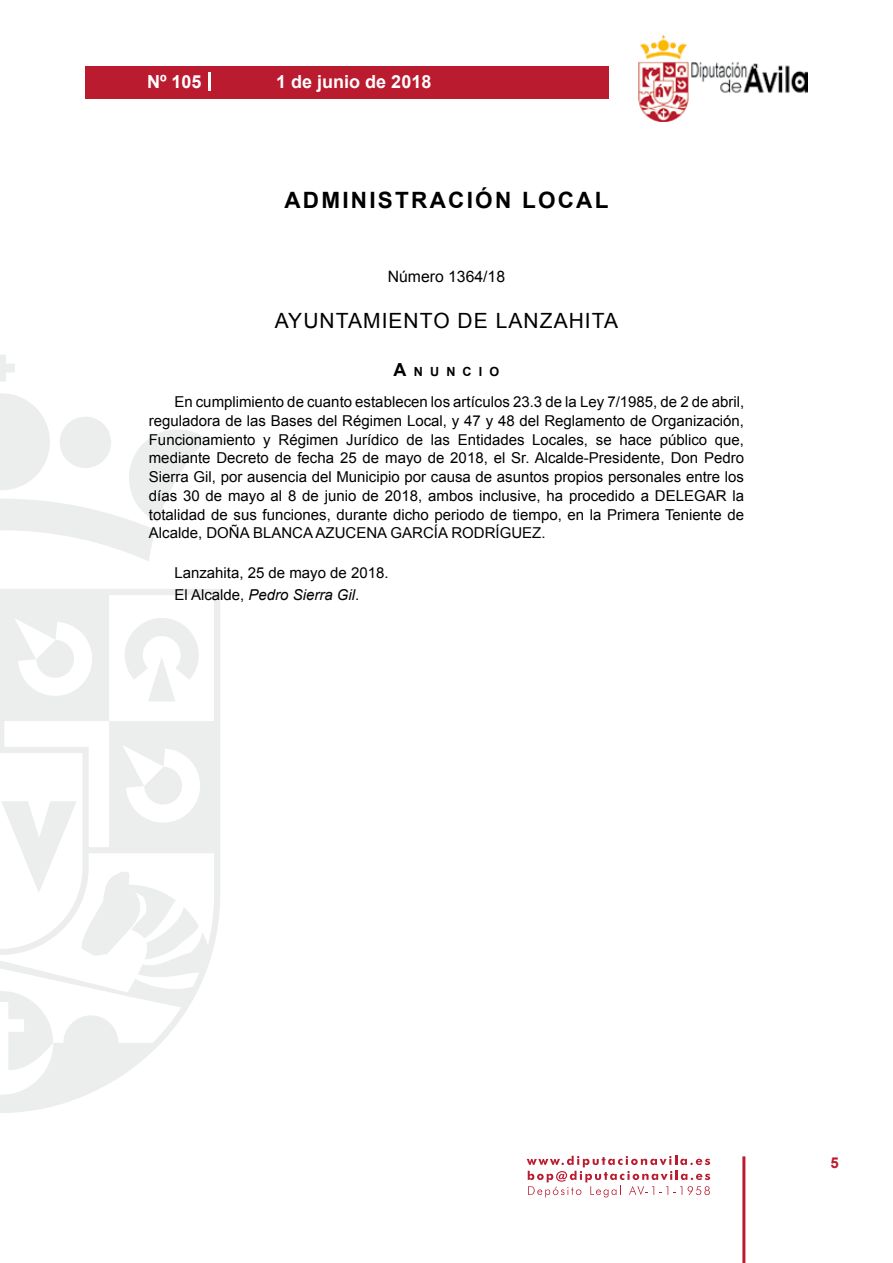
<style>
.page{position:relative;width:893px;height:1263px;background:#fff}
.page>*{position:absolute;margin:0;border:0;box-sizing:border-box;transform-origin:0 0}
.t1{font:700 22.5px "Arial";letter-spacing:.1em;color:#000}
.t2{font:21px "Arial";letter-spacing:.05em;color:#000}
.t3{font:700 18px "Arial";color:#fff}
.t4{font:15.75px "Arial";color:#000}
.t5{font:15px/18.8px "Arial";color:#000;text-align:justify}
.t6{font:700 15px "Arial";color:#ba1b2f}
.t7{font:700 12.6px "Arial";letter-spacing:.57em;color:#000}
.s1{font-size:18px}
.s2{font-style:italic}
</style>
<div class="page">
<svg style="left:527px;top:1156px;width:183px;height:41px"></svg>
<div style="left:85px;top:66px;width:523px;height:33px;background:#ba1b2f"></div>
<img style="left:638px;top:36px;width:170px;height:86px">
<hr style="left:742px;top:1156px;width:3px;height:107px;background:#ba1b2f">
<svg style="left:208px;top:72px;width:2px;height:18px"></svg>
<svg style="left:0;top:355px;width:15px;height:27px"></svg>
<svg style="left:0;top:393px;width:206px;height:168px"></svg>
<svg style="left:0;top:589px;width:220px;height:524px"></svg>
<svg style="left:36px;top:640px;width:40px;height:40px"></svg>
<svg style="left:125px;top:618px;width:74px;height:83px"></svg>
<svg style="left:0;top:991px;width:53px;height:79px"></svg>
<svg style="left:1px;top:767px;width:198px;height:192px"></svg>
<p class="t3" style="left:147px;top:69px;width:56px">Nº 105</p>
<p class="t3" style="left:276px;top:69px;width:157px">1 de junio de 2018</p>
<h1 class="t1" style="left:284px;top:185px;width:325px">ADMINISTRACIÓN LOCAL</h1>
<p class="t4" style="left:388px;top:266px;width:119px">Número 1364/18</p>
<h2 class="t2" style="left:275px;top:307px;width:345px">AYUNTAMIENTO DE LANZAHITA</h2>
<p class="t7" style="left:394px;top:363px;width:107px"><span class="s1">A</span>NUNCIO</p>
<p class="t5" style="left:149px;top:392px;width:597px;text-indent:26px">En cumplimiento de cuanto establecen los artículos 23.3 de la Ley 7/1985, de 2 de abril, reguladora de las Bases del Régimen Local, y 47 y 48 del Reglamento de Organización, Funcionamiento y Régimen Jurídico de las Entidades Locales, se hace público que, mediante Decreto de fecha 25 de mayo de 2018, el Sr. Alcalde-Presidente, Don Pedro Sierra Gil, por ausencia del Municipio por causa de asuntos propios personales entre los días 30 de mayo al 8 de junio de 2018, ambos inclusive, ha procedido a DELEGAR la totalidad de sus funciones, durante dicho periodo de tiempo, en la Primera Teniente de Alcalde, DOÑA BLANCA AZUCENA GARCÍA RODRÍGUEZ.</p>
<p class="t5" style="left:174px;top:561px;width:216px;line-height:22.2px">Lanzahita, 25 de mayo de 2018.<br>El Alcalde, <span class="s2">Pedro Sierra Gil</span>.</p>
<p class="t6" style="left:831px;top:1153px;width:10px">5</p>
</div>
